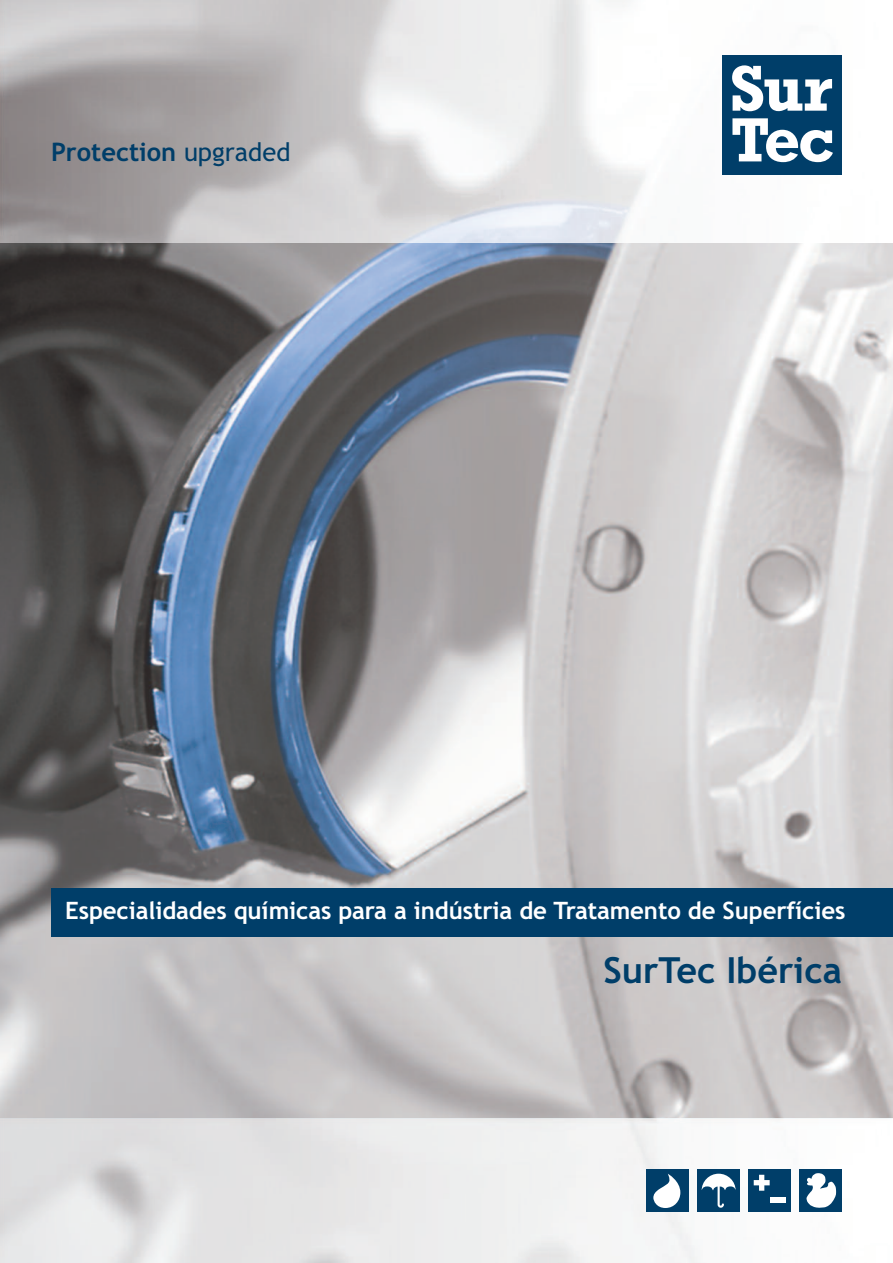
<style>
.page{position:relative;width:893px;height:1263px;background:#fff}
.page>*{position:absolute;margin:0;border:0;box-sizing:border-box;transform-origin:0 0}
.t1{font:700 36px "Trebuchet MS";color:#003e69}
.t2{font:700 25.5px "Trebuchet MS";color:#003e69}
.t3{font:700 24px "Trebuchet MS";letter-spacing:-.005em;color:#fff}
.s1{font-weight:400}
</style>
<div class="page">
<img style="left:0;top:242px;width:893px;height:876px">
<img style="left:0;top:0;width:842px;height:242px">
<div style="left:723px;top:55px;width:119px;height:119px;background:#003e69"></div>
<svg style="left:732px;top:65px;width:100px;height:46px"></svg>
<svg style="left:732px;top:118px;width:101px;height:44px"></svg>
<div style="left:51px;top:889px;width:842px;height:48px;background:#003e69"></div>
<div style="left:646px;top:1169px;width:43px;height:43px;background:#003e69"></div>
<svg style="left:653px;top:1174px;width:27px;height:34px"></svg>
<div style="left:697px;top:1169px;width:43px;height:43px;background:#003e69"></div>
<svg style="left:702px;top:1174px;width:34px;height:34px"></svg>
<div style="left:748px;top:1169px;width:43px;height:43px;background:#003e69"></div>
<svg style="left:754px;top:1175px;width:16px;height:16px"></svg>
<div style="left:770px;top:1197px;width:16px;height:5px;background:#fff"></div>
<div style="left:799px;top:1169px;width:43px;height:43px;background:#003e69"></div>
<svg style="left:806px;top:1173px;width:30px;height:35px"></svg>
<p class="t2" style="left:51px;top:138px;width:241px">Protection <span class="s1">upgraded</span></p>
<p class="t3" style="left:65px;top:897px;width:782px">Especialidades químicas para a indústria de Tratamento de Superfícies</p>
<h1 class="t1" style="left:603px;top:950px;width:240px">SurTec Ibérica</h1>
</div>
